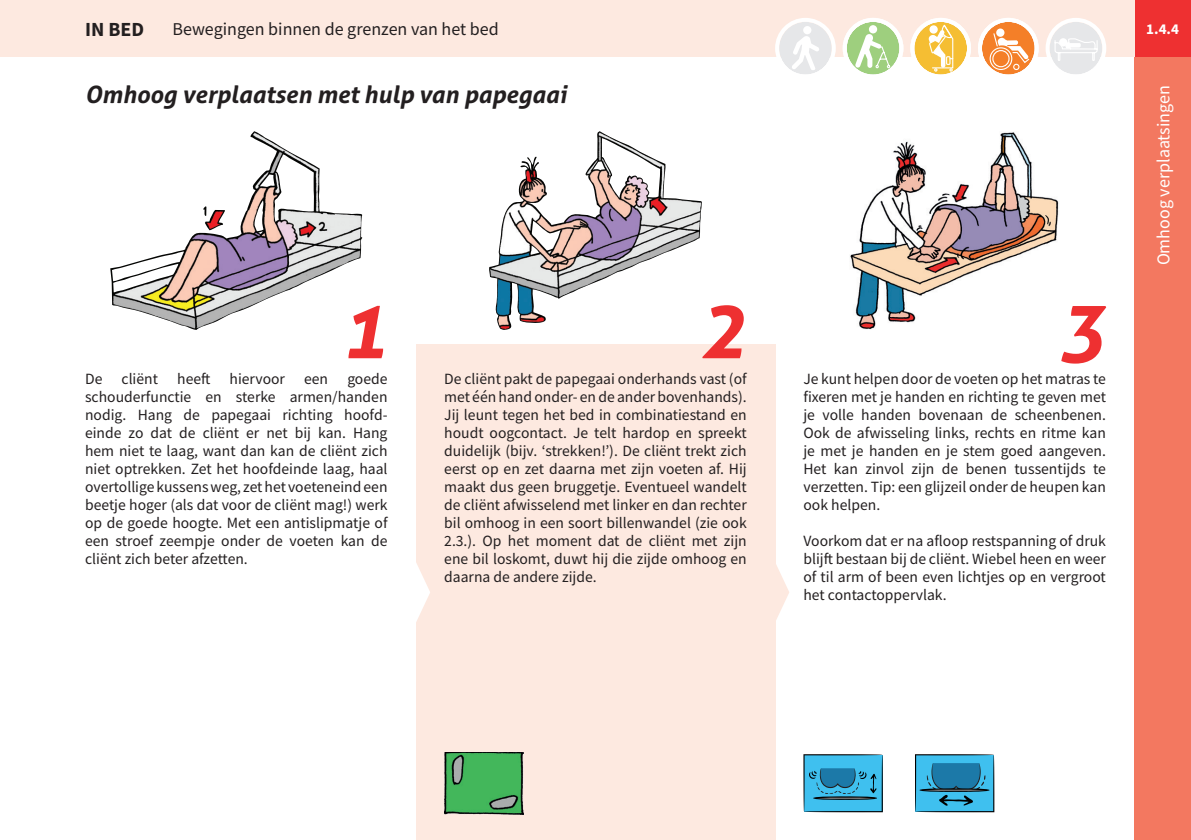
<style>
.page{position:relative;width:1191px;height:840px;background:#fff}
.page>*{position:absolute;margin:0;border:0;box-sizing:border-box;transform-origin:0 0}
.t1{font:italic 700 80px "Aller";color:#ee3031}
.t2{font:italic 700 24px "Aller";color:#231f20}
.t3{font:700 20px "Source Sans Pro";color:#231f20}
.t4{font:18px "Source Sans Pro";color:#231f20}
.t5{font:18px "Source Sans Pro";color:#fff}
.t6{font:15.6px/18px "Source Sans Pro";color:#231f20;text-align:justify}
.t7{font:700 15px "Source Sans Pro";color:#fff}
</style>
<div class="page">
<div style="left:416px;top:344px;width:359px;height:495px;background:#fde9e0"></div>
<svg style="left:775px;top:562px;width:14px;height:60px"></svg>
<svg style="left:416px;top:563px;width:14px;height:59px"></svg>
<div style="left:1134px;top:0;width:57px;height:839px;background:#f37860"></div>
<div style="left:1134px;top:0;width:57px;height:57px;background:#ee3031"></div>
<div style="left:0;top:0;width:1134px;height:57px;background:#fde9e0"></div>
<div style="left:779px;top:22px;width:52px;height:53px;background:#e6e7e9;border-radius:50%"></div>
<svg style="left:792px;top:36px;width:27px;height:34px"></svg>
<div style="left:803px;top:26px;width:8px;height:9px;background:#fff;border-radius:50%"></div>
<div style="left:775px;top:18px;width:60px;height:61px;border:4px solid #fff;border-radius:50%"></div>
<div style="left:1049px;top:22px;width:53px;height:53px;background:#e6e7e9;border-radius:50%"></div>
<svg style="left:1054px;top:38px;width:44px;height:23px"></svg>
<div style="left:1045px;top:18px;width:61px;height:61px;border:4px solid #fff;border-radius:50%"></div>
<div style="left:846px;top:22px;width:53px;height:53px;background:#9ecf7e;border-radius:50%"></div>
<div style="left:869px;top:25px;width:8px;height:8px;background:#fff;border-radius:50%"></div>
<svg style="left:855px;top:33px;width:35px;height:36px"></svg>
<div style="left:842px;top:18px;width:61px;height:61px;border:4px solid #fff;border-radius:50%"></div>
<div style="left:914px;top:22px;width:53px;height:53px;background:#f5be33;border-radius:50%"></div>
<svg style="left:928px;top:24px;width:26px;height:48px"></svg>
<div style="left:910px;top:18px;width:61px;height:61px;border:4px solid #fff;border-radius:50%"></div>
<div style="left:982px;top:22px;width:52px;height:53px;background:#f47f28;border-radius:50%"></div>
<div style="left:996px;top:28px;width:8px;height:9px;background:#fff;border-radius:50%"></div>
<svg style="left:989px;top:32px;width:41px;height:39px"></svg>
<div style="left:978px;top:18px;width:60px;height:61px;border:4px solid #fff;border-radius:50%"></div>
<img style="left:850px;top:132px;width:209px;height:197px">
<img style="left:489px;top:133px;width:213px;height:197px">
<img style="left:110px;top:131px;width:252px;height:199px">
<svg style="left:803px;top:754px;width:80px;height:57px;background:#37a2cb"></svg>
<svg style="left:915px;top:754px;width:79px;height:57px;background:#3198c0"></svg>
<img style="left:444px;top:752px;width:79px;height:61px">
<p class="t3" style="left:85px;top:16px;width:61px">IN BED</p>
<p class="t4" style="left:172px;top:18px;width:328px">Bewegingen binnen de grenzen van het bed</p>
<h2 class="t2" style="left:85px;top:79px;width:483px">Omhoog verplaatsen met hulp van papegaai</h2>
<h1 class="t1" style="left:339px;top:280px;width:49px">1</h1>
<h1 class="t1" style="left:698px;top:280px;width:49px">2</h1>
<h1 class="t1" style="left:1057px;top:280px;width:49px">3</h1>
<p class="t6" style="left:85px;top:370px;width:127px">De cliënt heeft</p>
<p class="t6" style="left:85px;top:370px;width:304px;text-indent:144px">hiervoor een goede schouderfunctie en sterke armen/handen nodig. Hang de papegaai richting hoofd&shy;einde zo dat de cliënt er net bij kan. Hang hem niet te laag, want dan kan de cliënt zich niet optrekken. Zet het hoofdeinde laag, haal overtollige kussens weg, zet het voeteneind een beetje hoger (als dat voor de cliënt mag!) werk op de goede hoogte. Met een antislipmatje of een stroef zeempje onder de voeten kan de cliënt zich beter afzetten.</p>
<p class="t6" style="left:444px;top:369px;width:304px">De cliënt pakt de papegaai onderhands vast (of met één hand onder- en de ander bovenhands).<br>Jij leunt tegen het bed in combinatiestand en houdt oogcontact. Je telt hardop en spreekt duidelijk (bijv. ‘strekken!’). De cliënt trekt zich eerst op en zet daarna met zijn voeten af. Hij maakt dus geen bruggetje. Eventueel wandelt de cliënt afwisselend met linker en dan rechter bil omhoog in een soort billenwandel (zie ook 2.3.). Op het moment dat de cliënt met zijn ene bil loskomt, duwt hij die zijde omhoog en daarna de andere zijde.</p>
<p class="t6" style="left:803px;top:369px;width:304px">Je kunt helpen door de voeten op het matras te fixeren met je handen en richting te geven met je volle handen bovenaan de scheenbenen.<br>Ook de afwisseling links, rechts en ritme kan je met je handen en je stem goed aangeven.<br>Het kan zinvol zijn de benen tussentijds te verzetten. Tip: een glijzeil onder de heupen kan ook helpen.</p>
<p class="t6" style="left:803px;top:531px;width:304px">Voorkom dat er na afloop restspanning of druk blijft bestaan bij de cliënt. Wiebel heen en weer of til arm of been even lichtjes op en vergroot het contactoppervlak.</p>
<p class="t7" style="left:1146px;top:19px;width:34px">1.4.4</p>
<p class="t5" style="left:1152px;top:265px;width:182px;rotate:-90deg">Omhoog verplaatsingen</p>
</div>
